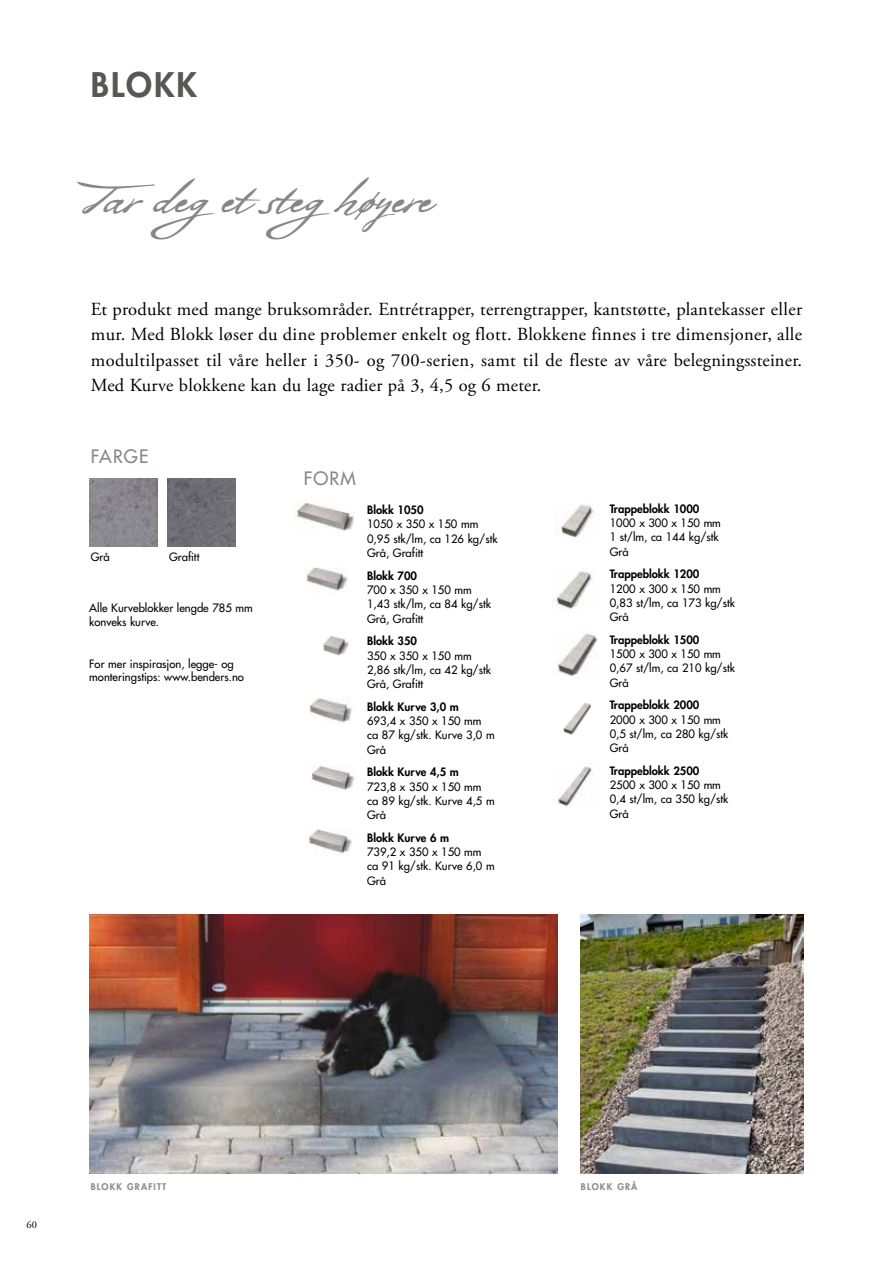
<style>
.page{position:relative;width:893px;height:1263px;background:#fff}
.page>*{position:absolute;margin:0;border:0;box-sizing:border-box;transform-origin:0 0}
.t1{font:48px "Bolivar";letter-spacing:-.01em;color:#878787}
.t2{font:800 33px "Futura Std";letter-spacing:.06em;color:#575756}
.t3{font:18.45px/25.5px "Adobe Garamond Pro";letter-spacing:.01em;color:#000;text-align:justify}
.t4{font:500 18px "Futura Std";letter-spacing:.06em;color:#878787}
.t5{font:500 11.25px/14.2px "Futura Std";color:#000}
.t6{font:800 11.25px "Futura Std";color:#000}
.t7{font:10.5px "Adobe Garamond Pro";color:#000}
.t8{font:800 9px "Futura Std";letter-spacing:.125em;color:#878787}
</style>
<div class="page">
<img style="left:295px;top:502px;width:59px;height:29px">
<img style="left:305px;top:567px;width:43px;height:26px">
<img style="left:323px;top:636px;width:27px;height:20px">
<img style="left:308px;top:697px;width:44px;height:26px">
<img style="left:560px;top:504px;width:34px;height:32px">
<img style="left:555px;top:633px;width:43px;height:43px">
<img style="left:563px;top:703px;width:29px;height:32px">
<img style="left:555px;top:571px;width:38px;height:38px">
<img style="left:557px;top:766px;width:37px;height:41px">
<img style="left:90px;top:914px;width:468px;height:259px">
<img style="left:310px;top:765px;width:44px;height:25px">
<img style="left:308px;top:829px;width:44px;height:25px">
<img style="left:581px;top:914px;width:223px;height:259px">
<img style="left:168px;top:479px;width:68px;height:68px">
<img style="left:89px;top:479px;width:68px;height:68px">
<h2 class="t2" style="left:91px;top:64px;width:108px">BLOKK</h2>
<h1 class="t1" style="left:89px;top:168px;width:345px">Tar deget steghøyere</h1>
<p class="t3" style="left:91px;top:297px;width:713px">Et produkt med mange bruksområder. Entrétrapper, terrengtrapper, kantstøtte, plantekasser eller mur. Med Blokk løser du dine problemer enkelt og flott. Blokkene finnes i tre dimensjoner, alle modultilpasset til våre heller i 350- og 700-serien, samt til de fleste av våre belegningssteiner.<br>Med Kurve blokkene kan du lage radier på 3, 4,5 og 6 meter.</p>
<h3 class="t4" style="left:91px;top:445px;width:59px">FARGE</h3>
<p class="t5" style="left:91px;top:550px;width:20px">Grå</p>
<p class="t5" style="left:169px;top:550px;width:32px">Grafitt</p>
<p class="t5" style="left:89px;top:600px;width:165px">Alle Kurveblokker lengde 785 mm konveks kurve.</p>
<p class="t5" style="left:89px;top:657px;width:156px;line-height:13.5px">For mer inspirasjon, legge- og monteringstips: www.benders.no</p>
<h3 class="t4" style="left:304px;top:467px;width:53px">FORM</h3>
<p class="t6" style="left:367px;top:503px;width:58px">Blokk 1050</p>
<p class="t5" style="left:367px;top:517px;width:132px">1050 x 350 x 150 mm<br>0,95 stk/lm, ca 126 kg/stk<br>Grå, Grafitt</p>
<p class="t6" style="left:367px;top:568px;width:51px">Blokk 700</p>
<p class="t5" style="left:367px;top:583px;width:125px">700 x 350 x 150 mm<br>1,43 stk/lm, ca 84 kg/stk<br>Grå, Grafitt</p>
<p class="t6" style="left:367px;top:634px;width:51px">Blokk 350</p>
<p class="t5" style="left:367px;top:648px;width:125px">350 x 350 x 150 mm<br>2,86 stk/lm, ca 42 kg/stk<br>Grå, Grafitt</p>
<p class="t6" style="left:367px;top:699px;width:93px">Blokk Kurve 3,0 m</p>
<p class="t5" style="left:367px;top:714px;width:129px">693,4 x 350 x 150 mm ca 87 kg/stk. Kurve 3,0 m<br>Grå</p>
<p class="t6" style="left:367px;top:765px;width:93px">Blokk Kurve 4,5 m</p>
<p class="t5" style="left:367px;top:779px;width:129px">723,8 x 350 x 150 mm ca 89 kg/stk. Kurve 4,5 m<br>Grå</p>
<p class="t6" style="left:367px;top:831px;width:84px">Blokk Kurve 6 m</p>
<p class="t5" style="left:367px;top:845px;width:129px">739,2 x 350 x 150 mm ca 91 kg/stk. Kurve 6,0 m<br>Grå</p>
<p class="t6" style="left:610px;top:501px;width:91px">Trappeblokk 1000</p>
<p class="t5" style="left:610px;top:516px;width:113px">1000 x 300 x 150 mm<br>1 st/lm, ca 144 kg/stk<br>Grå</p>
<p class="t6" style="left:610px;top:567px;width:91px">Trappeblokk 1200</p>
<p class="t5" style="left:610px;top:581px;width:127px">1200 x 300 x 150 mm<br>0,83 st/lm, ca 173 kg/stk<br>Grå</p>
<p class="t6" style="left:610px;top:633px;width:91px">Trappeblokk 1500</p>
<p class="t5" style="left:610px;top:647px;width:127px">1500 x 300 x 150 mm<br>0,67 st/lm, ca 210 kg/stk<br>Grå</p>
<p class="t6" style="left:610px;top:698px;width:91px">Trappeblokk 2000</p>
<p class="t5" style="left:610px;top:712px;width:120px">2000 x 300 x 150 mm<br>0,5 st/lm, ca 280 kg/stk<br>Grå</p>
<p class="t6" style="left:610px;top:764px;width:91px">Trappeblokk 2500</p>
<p class="t5" style="left:610px;top:778px;width:120px">2500 x 300 x 150 mm<br>0,4 st/lm, ca 350 kg/stk<br>Grå</p>
<p class="t7" style="left:27px;top:1218px;width:12px">60</p>
<p class="t8" style="left:91px;top:1181px;width:77px">BLOKK GRAFITT</p>
<p class="t8" style="left:581px;top:1181px;width:58px">BLOKK GRÅ</p>
</div>
